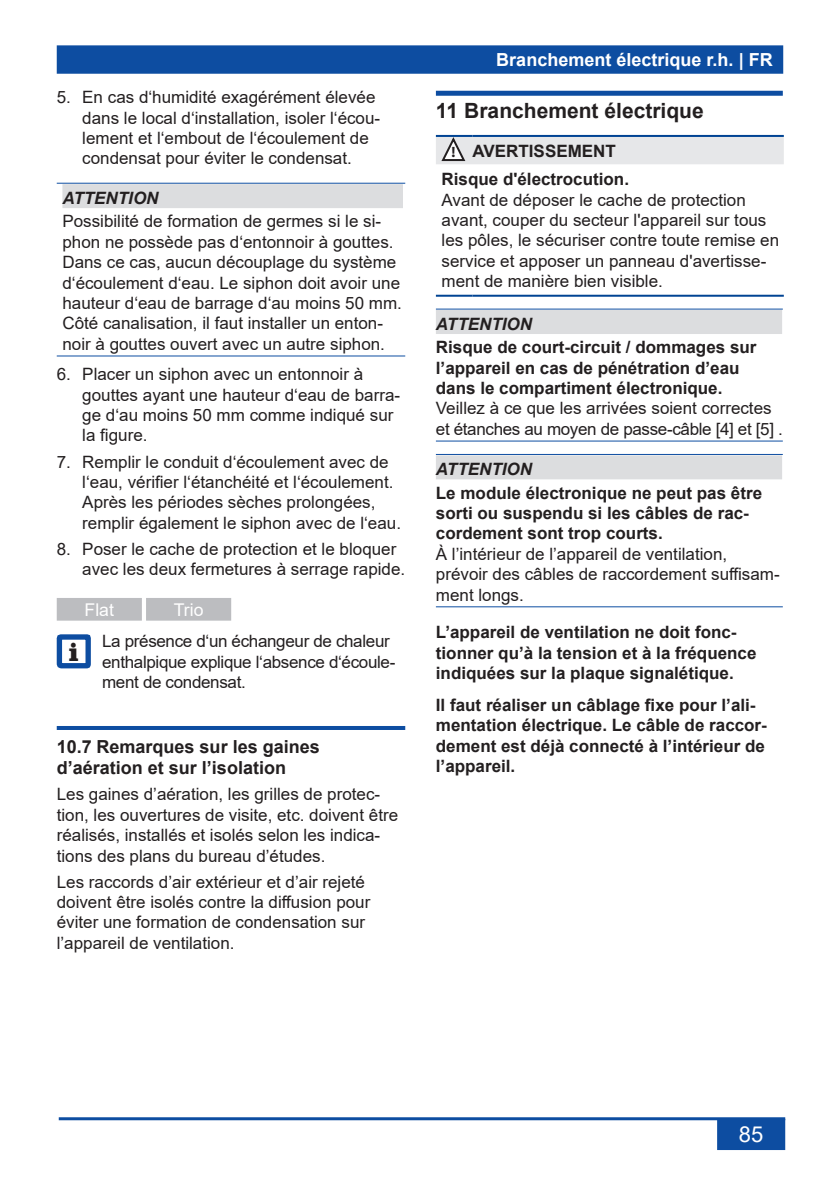
<style>
.page{position:relative;width:840px;height:1191px;background:#fff}
.page>*{position:absolute;margin:0;border:0;box-sizing:border-box;transform-origin:0 0}
.t1{font:900 26.6px "Clarendon BT";color:#231f20}
.t2{font:22px "Arial";color:#fff}
.t3{font:700 21px "Arial";color:#231f20}
.t4{font:700 18px/21.6px "Arial";color:#231f20}
.t5{font:700 18px "Arial";color:#fff}
.t6{font:17.6px "Arial";color:#fff}
.t7{font:17px/20.4px "Arial";color:#231f20}
.t8{font:700 17px/20.4px "Arial";color:#231f20}
.t9{font:17px/20.4px "Arial";letter-spacing:-.02em;color:#231f20}
.t10{font:italic 700 17px "Arial";color:#231f20}
.s1{font-family:"Myriad Pro";font-size:15px}
</style>
<div class="page">
<div style="left:58px;top:46px;width:723px;height:27px;background:#0d4da1"></div>
<div style="left:57px;top:45px;width:725px;height:29px;border:2px solid #0d4da1"></div>
<hr style="left:59px;top:1117px;width:725px;height:3px;background:#0d4da1">
<div style="left:717px;top:1119px;width:66px;height:30px;background:#0d4da1"></div>
<div style="left:716px;top:1118px;width:68px;height:32px;border:2px solid #0d4da1"></div>
<hr style="left:57px;top:183px;width:348px;height:1px;background:#0d4da1">
<div style="left:62px;top:184px;width:341px;height:24px;background:#dcdddf"></div>
<hr style="left:57px;top:355px;width:348px;height:1px;background:#0d4da1">
<hr style="left:57px;top:726px;width:348px;height:4px;background:#0d4da1">
<div style="left:58px;top:599px;width:83px;height:20px;background:#bcbdc0"></div>
<div style="left:57px;top:598px;width:85px;height:22px;border:2px solid #bcbdc0"></div>
<div style="left:147px;top:599px;width:83px;height:20px;background:#bcbdc0"></div>
<div style="left:146px;top:598px;width:85px;height:22px;border:2px solid #bcbdc0"></div>
<svg style="left:57px;top:634px;width:34px;height:34px"></svg>
<div style="left:435px;top:91px;width:347px;height:5px;background:#0d4da1"></div>
<hr style="left:435px;top:308px;width:347px;height:1px;background:#0d4da1">
<div style="left:435px;top:310px;width:346px;height:24px;background:#dcdddf"></div>
<hr style="left:435px;top:440px;width:347px;height:1px;background:#0d4da1">
<hr style="left:435px;top:454px;width:347px;height:1px;background:#0d4da1">
<div style="left:435px;top:455px;width:346px;height:24px;background:#dcdddf"></div>
<hr style="left:435px;top:606px;width:347px;height:1px;background:#0d4da1">
<hr style="left:435px;top:135px;width:37px;height:2px;background:#004393">
<hr style="left:472px;top:135px;width:311px;height:2px;background:#004393">
<hr style="left:435px;top:295px;width:37px;height:2px;background:#004393">
<hr style="left:472px;top:295px;width:311px;height:2px;background:#004393">
<svg style="left:435px;top:136px;width:348px;height:28px;background:#dcdfe3"></svg>
<p class="t7" style="left:82px;top:87px;width:299px;text-indent:-26px">5. En cas d‘humidité exagérément élevée dans le local d‘installation, isoler l‘écou&shy;lement et l‘embout de l‘écoulement de condensat pour éviter le condensat.</p>
<p class="t10" style="left:62px;top:187px;width:98px">ATTENTION</p>
<p class="t7" style="left:62px;top:211px;width:341px">Possibilité de formation de germes si le si&shy;phon ne possède pas d‘entonnoir à gouttes.<br>Dans ce cas, aucun découplage du système d‘écoulement d‘eau. Le siphon doit avoir une hauteur d‘eau de barrage d‘au moins 50 mm.<br>Côté canalisation, il faut installer un enton&shy;noir à gouttes ouvert avec un autre siphon.</p>
<p class="t7" style="left:82px;top:364px;width:319px;text-indent:-26px">6. Placer un siphon avec un entonnoir à gouttes ayant une hauteur d‘eau de barra&shy;ge d‘au moins 50 mm comme indiqué sur la figure.</p>
<p class="t7" style="left:82px;top:451px;width:320px;text-indent:-26px">7. Remplir le conduit d‘écoulement avec de l‘eau, vérifier l‘étanchéité et l‘écoulement.<br>Après les périodes sèches prolongées, remplir également le siphon avec de l‘eau.</p>
<p class="t7" style="left:82px;top:538px;width:324px;text-indent:-26px">8. Poser le cache de protection et le bloquer avec les deux fermetures à serrage rapide.</p>
<p class="t6" style="left:85px;top:597px;width:31px">Flat</p>
<p class="t6" style="left:174px;top:597px;width:31px">Trio</p>
<h1 class="t1" style="left:69px;top:635px;width:11px">i</h1>
<p class="t9" style="left:102px;top:631px;width:294px">La présence d‘un échangeur de chaleur enthalpique explique l‘absence d‘écoule&shy;ment de condensat.</p>
<p class="t4" style="left:57px;top:735px;width:264px">10.7 Remarques sur les gaines d’aération et sur l’isolation</p>
<p class="t7" style="left:57px;top:784px;width:343px">Les gaines d’aération, les grilles de protec&shy;tion, les ouvertures de visite, etc. doivent être réalisés, installés et isolés selon les indica&shy;tions des plans du bureau d’études.</p>
<p class="t7" style="left:57px;top:871px;width:315px">Les raccords d’air extérieur et d’air rejeté doivent être isolés contre la diffusion pour éviter une formation de condensation sur l’appareil de ventilation.</p>
<p class="t5" style="left:496px;top:47px;width:278px">Branchement électrique r.h. | FR</p>
<p class="t3" style="left:435px;top:96px;width:269px">11 Branchement électrique</p>
<p class="t8" style="left:441px;top:138px;width:189px;line-height:27.8px;text-align:center"><span class="s1">!</span> AVERTISSEMENT<br>Risque d'électrocution.</p>
<p class="t7" style="left:441px;top:189px;width:339px">Avant de déposer le cache de protection avant, couper du secteur l'appareil sur tous les pôles, le sécuriser contre toute remise en service et apposer un panneau d'avertisse&shy;ment de manière bien visible.</p>
<p class="t10" style="left:435px;top:313px;width:98px">ATTENTION</p>
<p class="t8" style="left:435px;top:337px;width:322px">Risque de court-circuit / dommages sur l’appareil en cas de pénétration d’eau dans le compartiment électronique.</p>
<p class="t7" style="left:435px;top:398px;width:348px">Veillez à ce que les arrivées soient correctes et étanches au moyen de passe-câble [4] et [5] .</p>
<p class="t10" style="left:435px;top:458px;width:98px">ATTENTION</p>
<p class="t8" style="left:435px;top:482px;width:327px">Le module électronique ne peut pas être sorti ou suspendu si les câbles de rac&shy;cordement sont trop courts.</p>
<p class="t7" style="left:435px;top:543px;width:345px">À l’intérieur de l’appareil de ventilation, prévoir des câbles de raccordement suffisam&shy;ment longs.</p>
<p class="t8" style="left:435px;top:622px;width:322px">L’appareil de ventilation ne doit fonc&shy;tionner qu’à la tension et à la fréquence indiquées sur la plaque signalétique.</p>
<p class="t8" style="left:435px;top:695px;width:332px">Il faut réaliser un câblage fixe pour l’ali&shy;mentation électrique. Le câble de raccor&shy;dement est déjà connecté à l’intérieur de l’appareil.</p>
<p class="t2" style="left:738px;top:1119px;width:26px">85</p>
</div>
